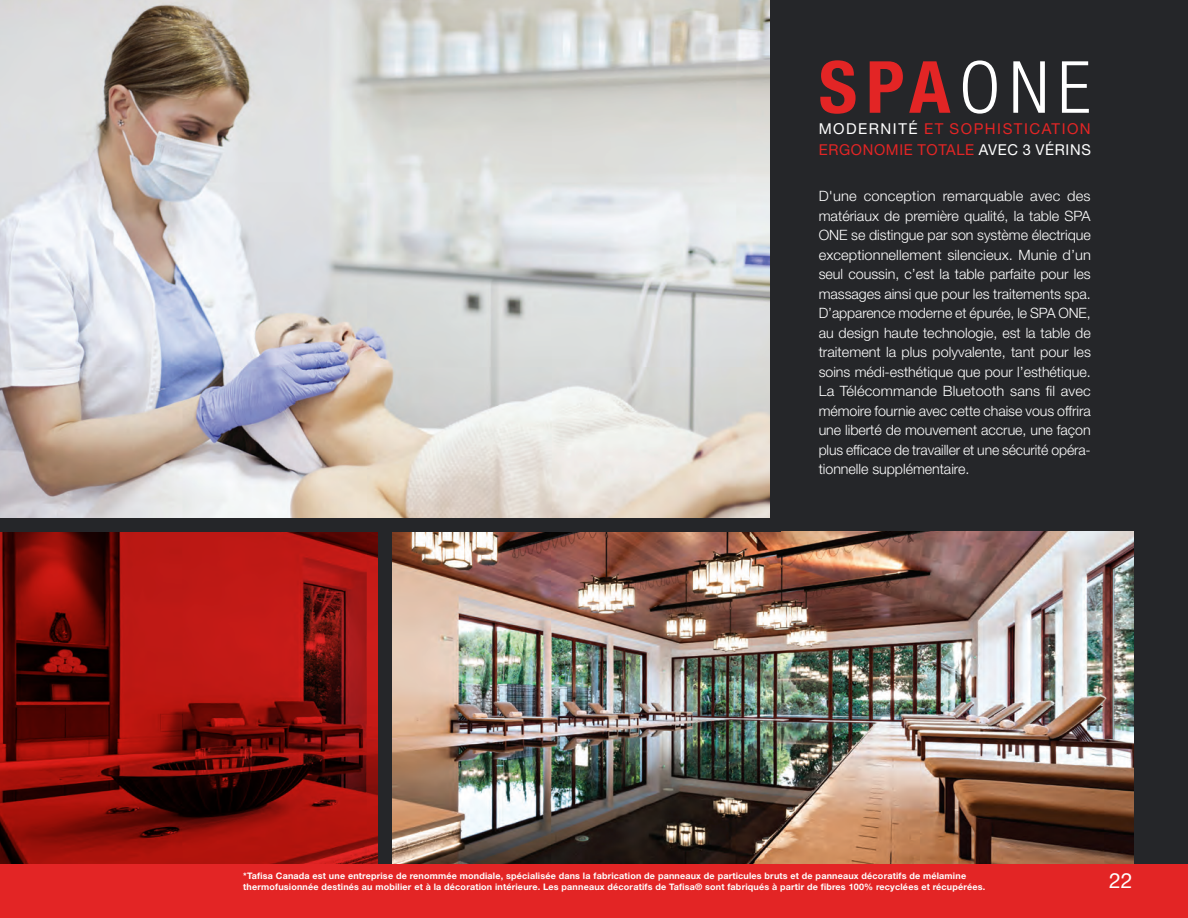
<style>
.page{position:relative;width:1188px;height:918px;background:#fff}
.page>*{position:absolute;margin:0;border:0;box-sizing:border-box;transform-origin:0 0}
.t1{font:700 condensed 72px "Helvetica Neue LT Std";color:#e32525}
.t2{font:21px "Helvetica Neue LT Std";color:#fff}
.t3{font:15px/21px "Helvetica Neue LT Std";letter-spacing:.045em;color:#e32525}
.t4{font:300 14.25px/19.5px "Helvetica Neue LT Std";letter-spacing:-.005em;color:#fff;text-align:justify}
.t5{font:700 9px/10.8px "Helvetica Neue LT Std";letter-spacing:.02em;color:#fff}
.s1{font-weight:300;color:#fff}
.s2{color:#fff}
</style>
<div class="page">
<img style="left:0;top:0;width:770px;height:518px">
<div style="left:770px;top:0;width:418px;height:874px;background:#252629"></div>
<img style="left:392px;top:532px;width:742px;height:332px">
<svg style="left:0;top:532px;width:378px;height:332px;background:#88100c"></svg>
<div style="left:0;top:518px;width:780px;height:14px;background:#252629"></div>
<div style="left:378px;top:518px;width:14px;height:348px;background:#252629"></div>
<div style="left:0;top:864px;width:1188px;height:54px;background:#e32525"></div>
<h1 class="t1" style="left:819px;top:44px;width:274px">SPA<span class="s1">ONE</span></h1>
<p class="t3" style="left:819px;top:118px;width:274px"><span class="s2">MODERNITÉ</span> ET SOPHISTICATION<br>ERGONOMIE TOTALE <span class="s2">AVEC 3 VÉRINS</span></p>
<p class="t4" style="left:819px;top:186px;width:274px">D'une conception remarquable avec des matériaux de première qualité, la table SPA ONE se distingue par son système électrique exceptionnellement silencieux. Munie d’un seul coussin, c’est la table parfaite pour les massages ainsi que pour les traitements spa.<br>D’apparence moderne et épurée, le SPA ONE, au design haute technologie, est la table de traitement la plus polyvalente, tant pour les soins médi-esthétique que pour l’esthétique.<br>La Télécommande Bluetooth sans fil avec mémoire fournie avec cette chaise vous offrira une liberté de mouvement accrue, une façon plus efficace de travailler et une sécurité opéra&shy;tionnelle supplémentaire.</p>
<p class="t5" style="left:243px;top:870px;width:743px">*Tafisa Canada est une entreprise de renommée mondiale, spécialisée dans la fabrication de panneaux de particules bruts et de panneaux décoratifs de mélamine thermofusionnée destinés au mobilier et à la décoration intérieure. Les panneaux décoratifs de Tafisa® sont fabriqués à partir de fibres 100% recyclées et récupérées.</p>
<h2 class="t2" style="left:1109px;top:868px;width:25px">22</h2>
</div>
